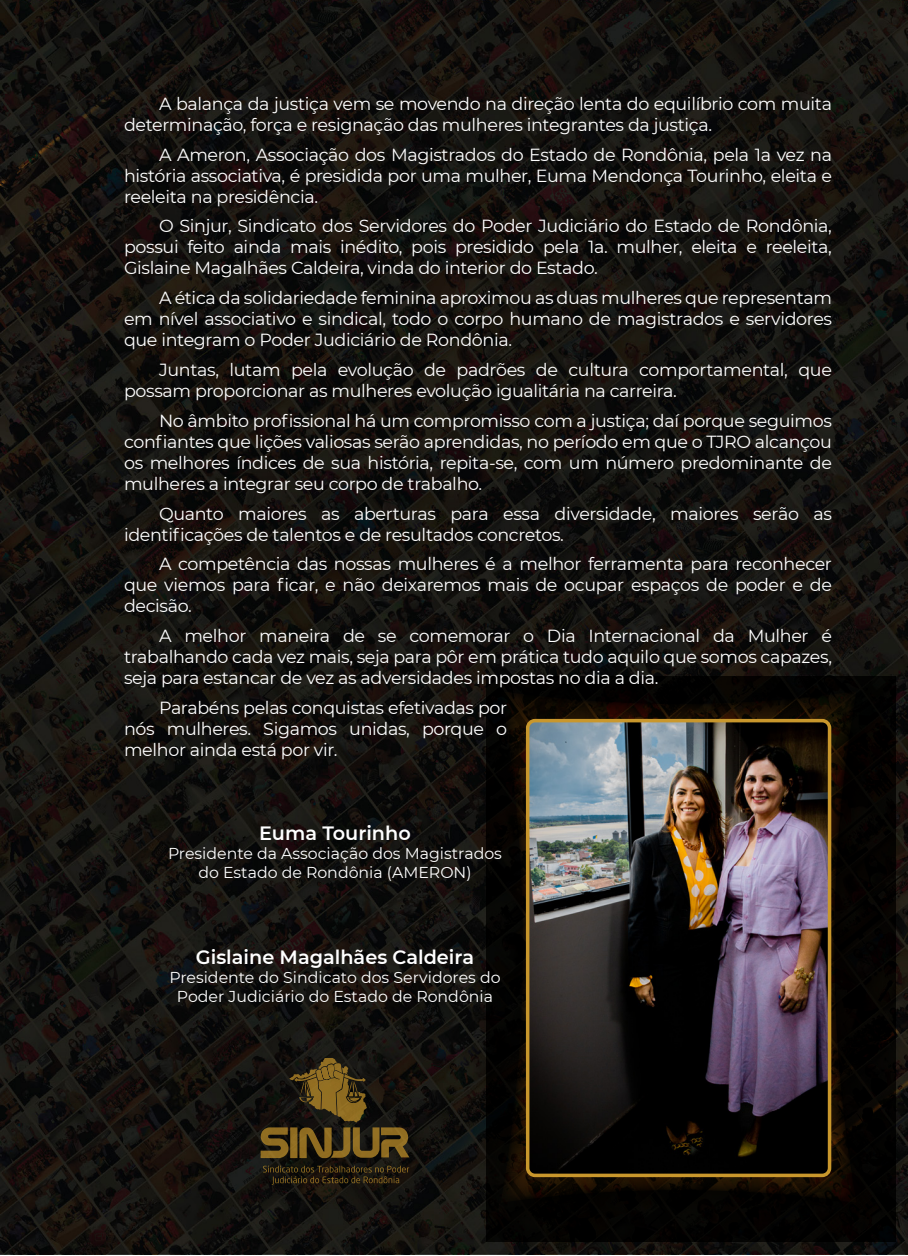
<style>
.page{position:relative;width:908px;height:1256px;background:#fff}
.page>*{position:absolute;margin:0;border:0;box-sizing:border-box;transform-origin:0 0}
.t1{font:600 19.25px "Montserrat";color:#fff}
.t2{font:17.5px/21px "Montserrat";letter-spacing:-.02em;color:#fff;text-align:justify}
.t3{font:15.75px/18.9px "Montserrat";color:#fff;text-align:center}
</style>
<div class="page">
<img style="left:0;top:0;width:908px;height:1253px">
<svg style="left:263px;top:1165px;width:146px;height:19px;background:#2b2210"></svg>
<svg style="left:261px;top:1057px;width:148px;height:100px;background:#3e3015"></svg>
<div style="left:486px;top:676px;width:409px;height:564px;background:#030201"></div>
<svg style="left:501px;top:691px;width:355px;height:511px;background:#0c0701"></svg>
<img style="left:531px;top:723px;width:295px;height:448px">
<div style="left:526px;top:718px;width:305px;height:458px;border:4px solid #c9972c;border-radius:7px"></div>
<p class="t2" style="left:124px;top:92px;width:709px;text-indent:35px">A balança da justiça vem se movendo na direção lenta do equilíbrio com muita determinação, força e resignação das mulheres integrantes da justiça.</p>
<p class="t2" style="left:124px;top:143px;width:709px;text-indent:35px">A Ameron, Associação dos Magistrados do Estado de Rondônia, pela 1a vez na história associativa, é presidida por uma mulher, Euma Mendonça Tourinho, eleita e reeleita na presidência.</p>
<p class="t2" style="left:124px;top:215px;width:709px;text-indent:35px">O Sinjur, Sindicato dos Servidores do Poder Judiciário do Estado de Rondônia, possui feito ainda mais inédito, pois presidido pela 1a. mulher, eleita e reeleita, Gislaine Magalhães Caldeira, vinda do interior do Estado.</p>
<p class="t2" style="left:124px;top:287px;width:709px;text-indent:35px">A ética da solidariedade feminina aproximou as duas mulheres que representam em nível associativo e sindical, todo o corpo humano de magistrados e servidores que integram o Poder Judiciário de Rondônia.</p>
<p class="t2" style="left:124px;top:358px;width:709px;text-indent:35px">Juntas, lutam pela evolução de padrões de cultura comportamental, que possam proporcionar as mulheres evolução igualitária na carreira.</p>
<p class="t2" style="left:124px;top:409px;width:709px;text-indent:35px">No âmbito profissional há um compromisso com a justiça; daí porque seguimos confiantes que lições valiosas serão aprendidas, no período em que o TJRO alcançou os melhores índices de sua história, repita-se, com um número predominante de mulheres a integrar seu corpo de trabalho.</p>
<p class="t2" style="left:124px;top:502px;width:709px;text-indent:35px">Quanto maiores as aberturas para essa diversidade, maiores serão as identificações de talentos e de resultados concretos.</p>
<p class="t2" style="left:124px;top:553px;width:709px;text-indent:35px">A competência das nossas mulheres é a melhor ferramenta para reconhecer que viemos para ficar, e não deixaremos mais de ocupar espaços de poder e de decisão.</p>
<p class="t2" style="left:124px;top:624px;width:709px;text-indent:35px">A melhor maneira de se comemorar o Dia Internacional da Mulher é trabalhando cada vez mais, seja para pôr em prática tudo aquilo que somos capazes, seja para estancar de vez as adversidades impostas no dia a dia.</p>
<p class="t2" style="left:124px;top:696px;width:385px;text-indent:35px">Parabéns pelas conquistas efetivadas por nós mulheres. Sigamos unidas, porque o melhor ainda está por vir.</p>
<p class="t1" style="left:259px;top:819px;width:153px">Euma Tourinho</p>
<p class="t3" style="left:168px;top:842px;width:335px">Presidente da Associação dos Magistrados do Estado de Rondônia (AMERON)</p>
<p class="t1" style="left:196px;top:943px;width:280px">Gislaine Magalhães Caldeira</p>
<p class="t3" style="left:169px;top:967px;width:333px">Presidente do Sindicato dos Servidores do<br>Poder Judiciário do Estado de Rondônia</p>
</div>
